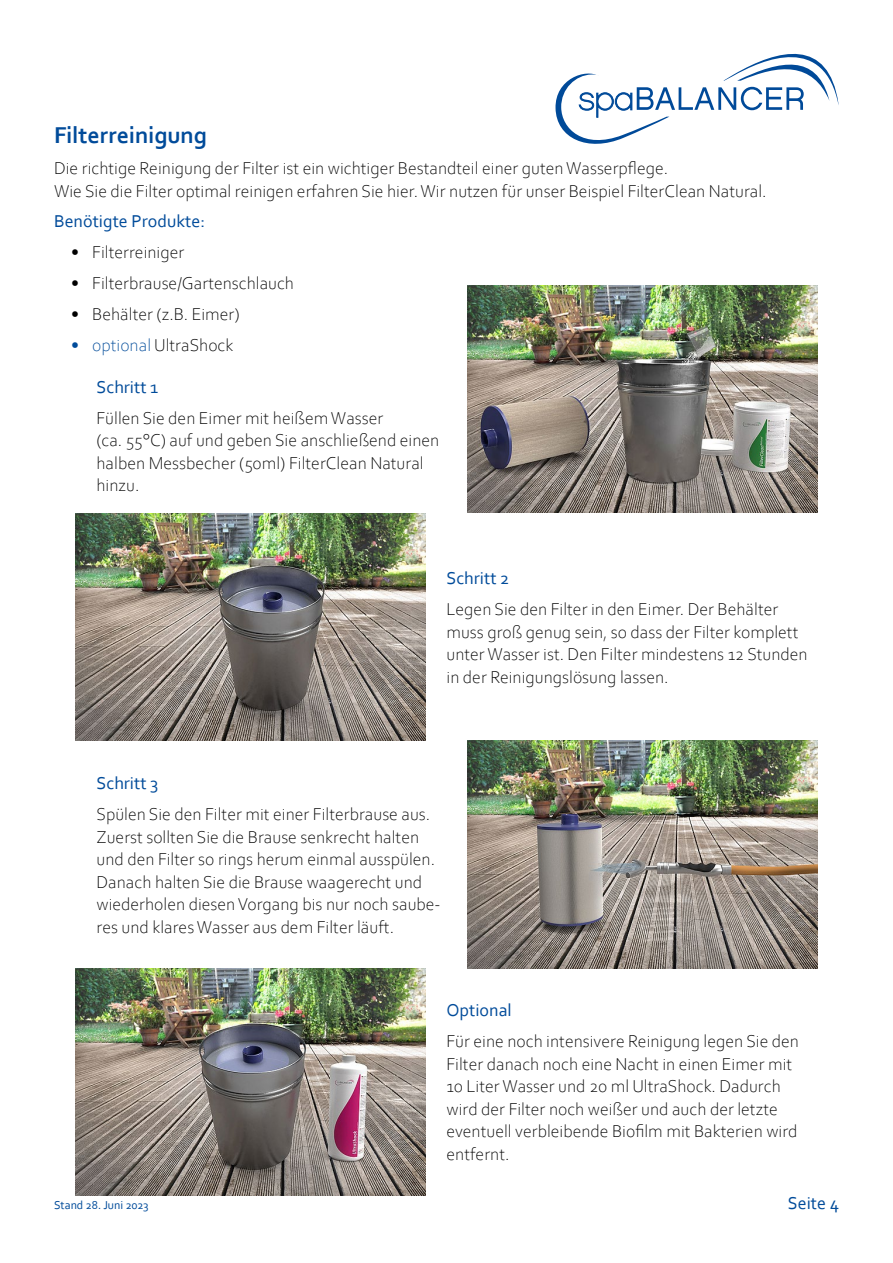
<style>
.page{position:relative;width:893px;height:1263px;background:#fff}
.page>*{position:absolute;margin:0;border:0;box-sizing:border-box;transform-origin:0 0}
.t1{font:700 24px "Corbel";color:#004b9a}
.t2{font:300 18px/22.5px "Corbel";color:#000}
.t3{font:18px "Corbel";color:#004b9a}
.t4{font:12px "Corbel";color:#004b9a}
.s1{color:#004b9a}
</style>
<div class="page">
<img style="left:468px;top:285px;width:350px;height:228px">
<img style="left:75px;top:513px;width:350px;height:228px">
<img style="left:468px;top:741px;width:350px;height:227px">
<img style="left:75px;top:968px;width:350px;height:227px">
<svg style="left:555px;top:54px;width:284px;height:90px"></svg>
<h1 class="t1" style="left:54px;top:120px;width:155px">Filterreinigung</h1>
<p class="t2" style="left:54px;top:156px;width:714px">Die richtige Reinigung der Filter ist ein wichtiger Bestandteil einer guten Wasserpflege.<br>Wie Sie die Filter optimal reinigen erfahren Sie hier. Wir nutzen für unser Beispiel FilterClean Natural.</p>
<p class="t3" style="left:54px;top:210px;width:153px">Benötigte Produkte:</p>
<p class="t2" style="left:71px;top:240px;width:115px">• Filterreiniger</p>
<p class="t2" style="left:71px;top:271px;width:225px">• Filterbrause/Gartenschlauch</p>
<p class="t2" style="left:71px;top:302px;width:170px">• Behälter (z.B. Eimer)</p>
<p class="t2" style="left:71px;top:333px;width:164px"><span class="s1">• optional</span> UltraShock</p>
<p class="t3" style="left:97px;top:375px;width:63px">Schritt 1</p>
<p class="t2" style="left:97px;top:406px;width:344px">Füllen Sie den Eimer mit heißem Wasser<br>(ca. 55°C) auf und geben Sie anschließend einen halben Messbecher (50ml) FilterClean Natural hinzu.</p>
<p class="t3" style="left:446px;top:567px;width:64px">Schritt 2</p>
<p class="t2" style="left:446px;top:597px;width:363px">Legen Sie den Filter in den Eimer. Der Behälter muss groß genug sein, so dass der Filter komplett unter Wasser ist. Den Filter mindestens 12 Stunden in der Reinigungslösung lassen.</p>
<p class="t3" style="left:97px;top:772px;width:63px">Schritt 3</p>
<p class="t2" style="left:97px;top:802px;width:346px">Spülen Sie den Filter mit einer Filterbrause aus.<br>Zuerst sollten Sie die Brause senkrecht halten und den Filter so rings herum einmal ausspülen.<br>Danach halten Sie die Brause waagerecht und wiederholen diesen Vorgang bis nur noch saube&shy;res und klares Wasser aus dem Filter läuft.</p>
<p class="t3" style="left:446px;top:999px;width:67px">Optional</p>
<p class="t2" style="left:446px;top:1029px;width:354px">Für eine noch intensivere Reinigung legen Sie den Filter danach noch eine Nacht in einen Eimer mit 10 Liter Wasser und 20 ml UltraShock. Dadurch wird der Filter noch weißer und auch der letzte eventuell verbleibende Biofilm mit Bakterien wird entfernt.</p>
<p class="t4" style="left:54px;top:1197px;width:96px">Stand 28. Juni 2023</p>
<p class="t3" style="left:788px;top:1192px;width:53px">Seite 4</p>
</div>
